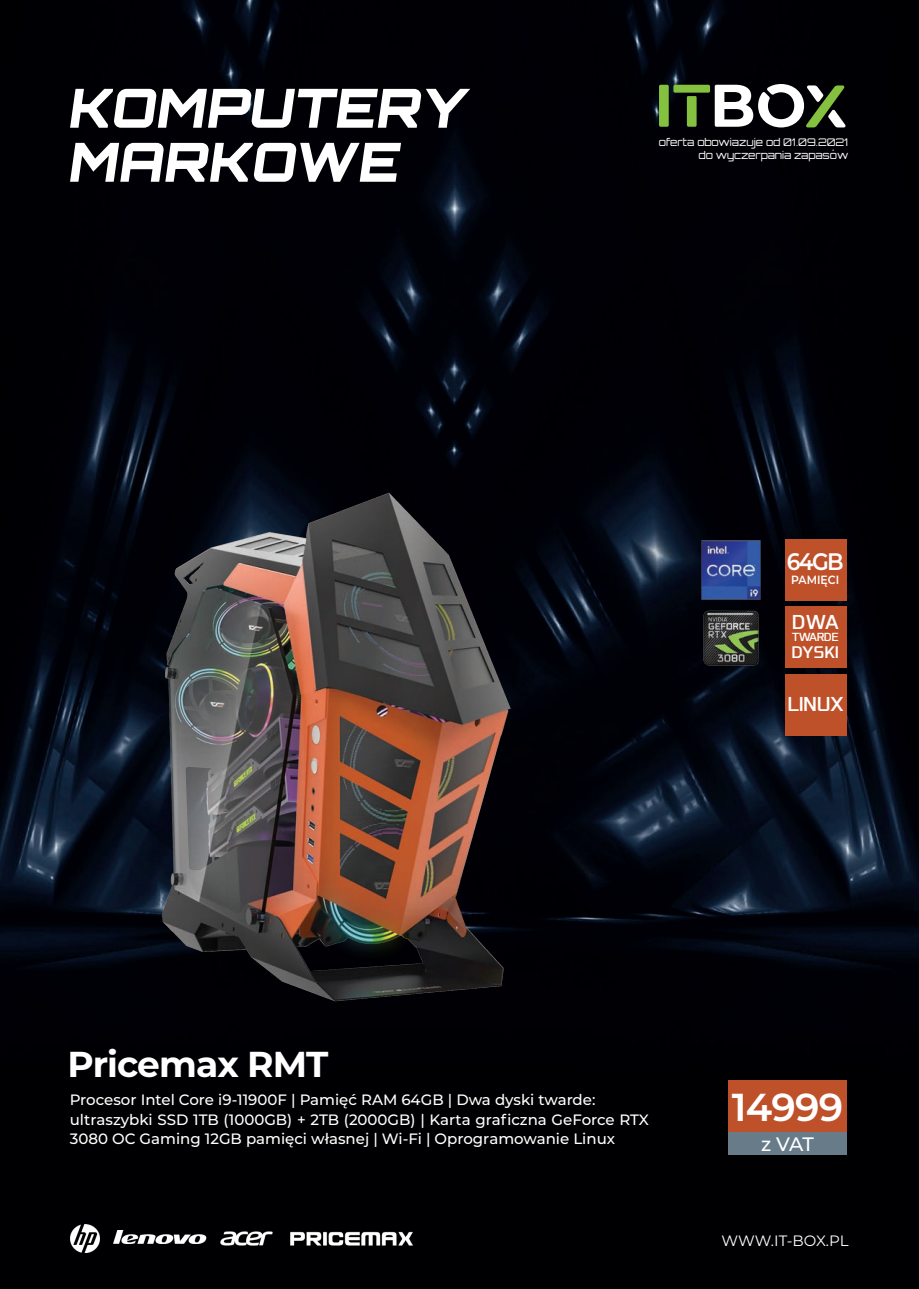
<style>
.page{position:relative;width:919px;height:1289px;background:#fff}
.page>*{position:absolute;margin:0;border:0;box-sizing:border-box;transform-origin:0 0}
.t1{font:900 54px/54px "Orbitron";color:#fff}
.t2{font:600 38.85px "Montserrat";letter-spacing:-.02em;color:#fff}
.t3{font:700 36px "Montserrat";letter-spacing:-.025em;color:#fff}
.t4{font:600 23.85px "Montserrat";color:#fff;scale:.91 1}
.t5{font:21.45px "Xolonium";letter-spacing:-.025em;color:#fff;scale:.8 1}
.t6{font:500 19.5px "Montserrat";color:#fff}
.t7{font:17.85px "Xolonium";color:#fff;scale:.8 1}
.t8{font:500 15px/19.5px "Montserrat";color:#fff}
.t9{font:15px "Montserrat";color:#fff}
.t10{font:12.45px "Xolonium";letter-spacing:-.05em;color:#fff;scale:.8 1}
.t11{font:600 12px "Montserrat";color:#fff;scale:.91 1}
.t12{font:300 10.5px/13.5px "Orbitron";color:#fff;text-align:right}
</style>
<div class="page">
<img style="left:0;top:0;width:918px;height:1288px">
<div style="left:728px;top:1080px;width:118px;height:52px;background:#be512a"></div>
<div style="left:728px;top:1131px;width:118px;height:23px;background:#677b89"></div>
<img style="left:53px;top:481px;width:531px;height:538px">
<div style="left:659px;top:85px;width:9px;height:42px;background:#84c13e;border-radius:2px"></div>
<svg style="left:714px;top:84px;width:131px;height:43px"></svg>
<div style="left:686px;top:96px;width:10px;height:31px;background:#84c13e"></div>
<div style="left:673px;top:85px;width:37px;height:8px;background:#84c13e;border-radius:2px"></div>
<div style="left:784px;top:607px;width:62px;height:61px;background:#be5129"></div>
<div style="left:784px;top:539px;width:62px;height:61px;background:#be5129"></div>
<div style="left:784px;top:674px;width:62px;height:61px;background:#be5129"></div>
<img style="left:701px;top:539px;width:60px;height:61px">
<img style="left:702px;top:608px;width:57px;height:60px">
<img style="left:220px;top:1231px;width:52px;height:13px">
<img style="left:71px;top:1223px;width:29px;height:29px">
<img style="left:114px;top:1230px;width:94px;height:13px">
<img style="left:285px;top:1225px;width:134px;height:27px">
<h1 class="t1" style="left:67px;top:81px;width:397px">KOMPUTERY<br>MARKOWE</h1>
<p class="t12" style="left:658px;top:135px;width:191px">oferta obowiąazuje od 01.09.2021 do wyczerpania zapasów</p>
<h3 class="t4" style="left:786px;top:545px;width:64px">64GB</h3>
<p class="t11" style="left:791px;top:571px;width:54px">PAMIĘCI</p>
<h3 class="t5" style="left:791px;top:610px;width:61px">DWA</h3>
<p class="t10" style="left:791px;top:630px;width:60px">TWARDE</p>
<p class="t7" style="left:791px;top:642px;width:61px">DYSKI</p>
<h3 class="t5" style="left:787px;top:692px;width:71px">LINUX</h3>
<h3 class="t3" style="left:68px;top:1038px;width:262px">Pricemax RMT</h3>
<p class="t8" style="left:70px;top:1089px;width:580px">Procesor Intel Core i9-11900F | Pamięć RAM 64GB | Dwa dyski twarde: ultraszybki SSD 1TB (1000GB) + 2TB (2000GB) | Karta graficzna GeForce RTX<br>3080 OC Gaming 12GB pamięci własnej | Wi-Fi | Oprogramowanie Linux</p>
<h2 class="t2" style="left:731px;top:1079px;width:113px">14999</h2>
<h3 class="t6" style="left:761px;top:1130px;width:54px">z VAT</h3>
<p class="t9" style="left:721px;top:1229px;width:129px">WWW.IT-BOX.PL</p>
</div>
